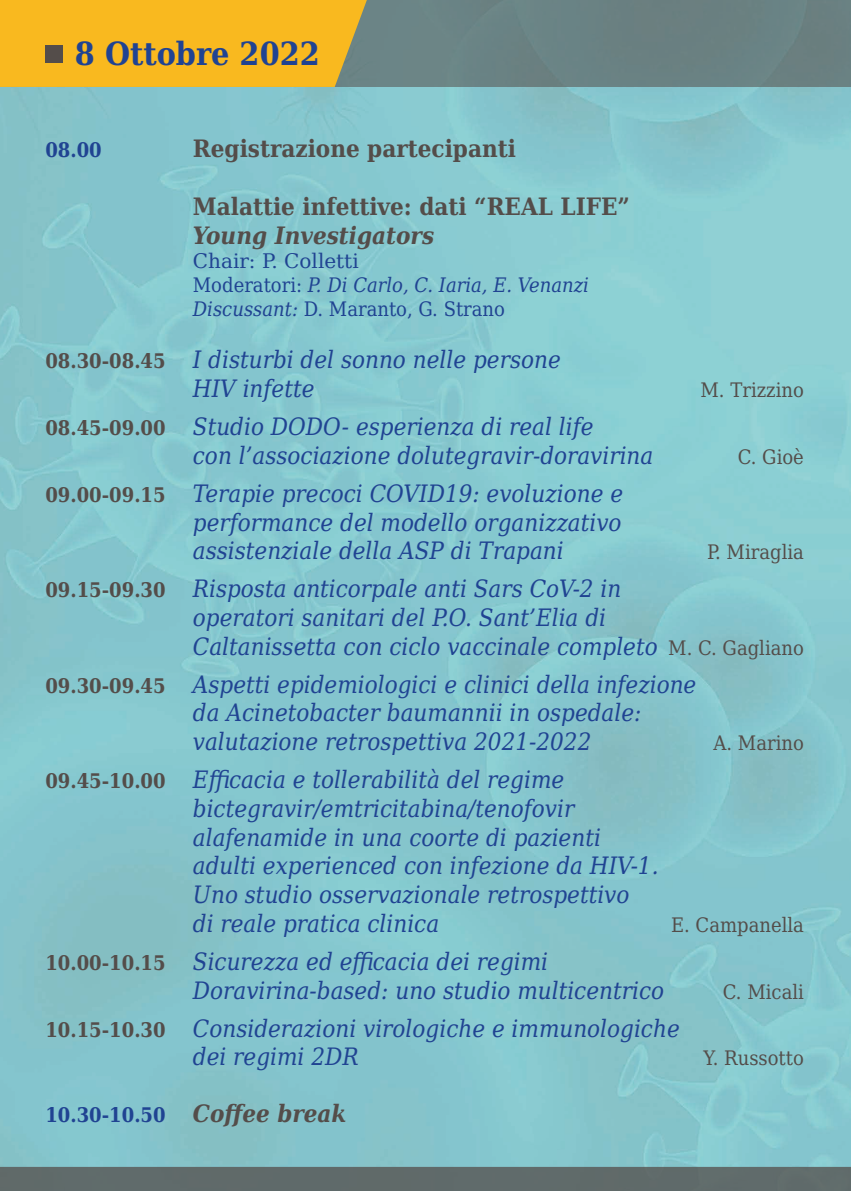
<style>
.page{position:relative;width:851px;height:1191px;background:#fff}
.page>*{position:absolute;margin:0;border:0;box-sizing:border-box;transform-origin:0 0}
.t1{font:700 32px "DejaVu Serif Condensed";color:#204392}
.t2{font:italic 24px/28.8px "DejaVu Serif Condensed";color:#204392}
.t3{font:700 24px "DejaVu Serif Condensed";color:#544d4a}
.t4{font:italic 700 24px "DejaVu Serif Condensed";color:#544d4a}
.t5{font:italic 20px/24px "DejaVu Serif Condensed";color:#204392}
.t6{font:20px "DejaVu Serif Condensed";color:#544d4a}
.t7{font:700 20px "DejaVu Serif";color:#204392;scale:.9 1}
.t8{font:20px "DejaVu Serif";color:#204392}
.s1{font-style:normal}
.s2{font-family:"DejaVu Serif";font-weight:700;font-style:normal;font-size:20px;color:#544d4a}
.s3{font-style:normal;font-size:20px;color:#544d4a}
.s4{font-family:"DejaVu Serif Condensed";font-style:italic;font-size:24px;color:#544d4a}
</style>
<div class="page">
<div style="left:0;top:0;width:850px;height:87px;background:#6a8284"></div>
<svg style="left:0;top:1130px;width:850px;height:61px;background:#76a1a5"></svg>
<div style="left:0;top:0;width:367px;height:87px;background:#f9b91f"></div>
<div style="left:45px;top:46px;width:17px;height:17px;background:#544d4a"></div>
<h1 class="t1" style="left:75px;top:28px;width:246px">8 Ottobre 2022</h1>
<p class="t7" style="left:45px;top:134px;width:64px">08.00</p>
<p class="t3" style="left:193px;top:130px;width:324px">Registrazione partecipanti</p>
<p class="t3" style="left:193px;top:187px;width:438px">Malattie infettive: dati “REAL LIFE”</p>
<p class="t4" style="left:193px;top:216px;width:243px">Young Investigators</p>
<p class="t8" style="left:193px;top:245px;width:167px">Chair: P. Colletti</p>
<p class="t5" style="left:193px;top:272px;width:397px"><span class="s1">Moderatori:</span> P. Di Carlo, C. Iaria, E. Venanzi<br>Discussant: <span class="s1">D. Maranto, G. Strano</span></p>
<p class="t2" style="left:193px;top:345px;width:369px;text-indent:-147px"><span class="s2">08.30-08.45</span> I disturbi del sonno nelle persone<br>HIV infette</p>
<p class="t2" style="left:193px;top:411px;width:462px;text-indent:-147px"><span class="s2">08.45-09.00</span> Studio DODO- esperienza di real life<br>con l’associazione dolutegravir-doravirina</p>
<p class="t6" style="left:700px;top:375px;width:105px">M. Trizzino</p>
<p class="t6" style="left:737px;top:442px;width:68px">C. Gioè</p>
<p class="t2" style="left:193px;top:478px;width:431px;text-align:justify;text-indent:-147px"><span class="s2">09.00-09.15</span> Terapie precoci COVID19: evoluzione e performance del modello organizzativo assistenziale della ASP di Trapani</p>
<p class="t6" style="left:707px;top:537px;width:98px">P. Miraglia</p>
<p class="t2" style="left:193px;top:573px;width:612px;text-indent:-147px"><span class="s2">09.15-09.30</span> Risposta anticorpale anti Sars CoV-2 in<br>operatori sanitari del P.O. Sant’Elia di<br>Caltanissetta con ciclo vaccinale completo <span class="s3">M. C. Gagliano</span></p>
<p class="t2" style="left:193px;top:669px;width:505px;text-indent:-147px"><span class="s2">09.30-09.45</span> Aspetti epidemiologici e clinici della infezione da Acinetobacter baumannii in ospedale: valutazione retrospettiva 2021-2022</p>
<p class="t6" style="left:713px;top:728px;width:92px">A. Marino</p>
<p class="t2" style="left:45px;top:764px;width:426px"><span class="s2">09.45-10.00</span> Efficacia e tollerabilità delr</p>
<p class="t2" style="left:193px;top:764px;width:467px;text-indent:317px">egime bictegravir/emtricitabina/tenofovir alafenamide in una coorte di pazienti adulti experienced con infezione da HIV-1.<br>Uno studio osservazionale retrospettivo<br>di reale pratica clinica</p>
<p class="t2" style="left:45px;top:946px;width:253px"><span class="s2">10.00-10.15</span> Sicurezzaede</p>
<p class="t2" style="left:352px;top:946px;width:109px">fficacia deir</p>
<p class="t2" style="left:193px;top:946px;width:472px;text-indent:307px">egimi<br>Doravirina-based: uno studio multicentrico</p>
<p class="t6" style="left:671px;top:910px;width:134px">E. Campanella</p>
<p class="t6" style="left:722px;top:976px;width:82px">C. Micali</p>
<p class="t2" style="left:193px;top:1013px;width:488px;text-indent:-147px"><span class="s2">10.15-10.30</span> Considerazioni virologiche e immunologiche dei regimi 2DR</p>
<p class="t7" style="left:45px;top:1099px;width:336px">10.30-10.50 <span class="s4">Coffee break</span></p>
<p class="t6" style="left:703px;top:1043px;width:102px">Y. Russotto</p>
</div>
